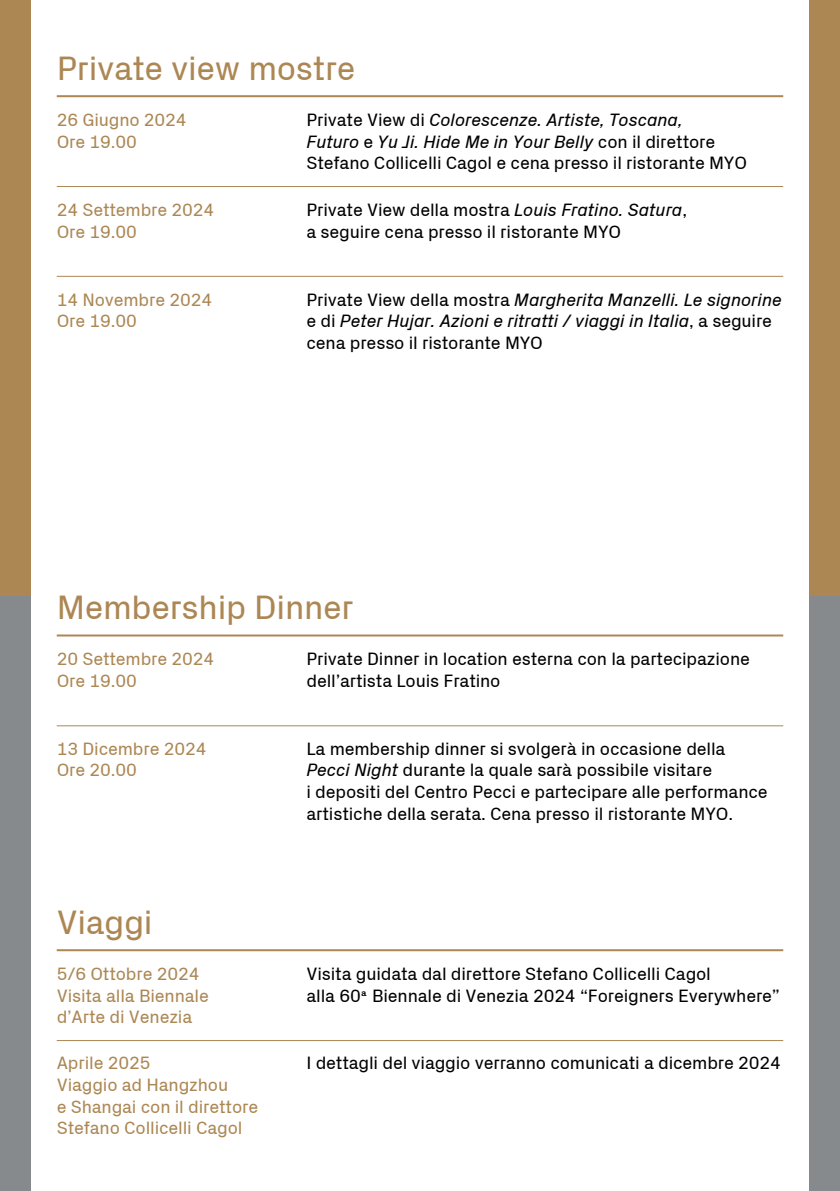
<style>
.page{position:relative;width:840px;height:1191px;background:#fff}
.page>*{position:absolute;margin:0;border:0;box-sizing:border-box;transform-origin:0 0}
.t1{font:34px "Px Grotesk";letter-spacing:-.01em;color:#ac8754}
.t2{font:18px/21.6px "Px Grotesk";letter-spacing:-.01em;color:#000}
.t3{font:18px/21.6px "Px Grotesk";letter-spacing:-.01em;color:#ac8754}
.t4{font:italic 18px/21.6px "Px Grotesk";letter-spacing:-.01em;color:#000}
.s1{font-style:italic}
.s2{font-style:normal}
</style>
<div class="page">
<div style="left:0;top:594px;width:30px;height:597px;background:#868a8c"></div>
<div style="left:0;top:0;width:30px;height:595px;background:#ac8754"></div>
<hr style="left:57px;top:634px;width:725px;height:2px;background:#ac8754">
<hr style="left:57px;top:725px;width:725px;height:1px;background:#ac8754">
<hr style="left:57px;top:949px;width:725px;height:2px;background:#ac8754">
<hr style="left:57px;top:1040px;width:725px;height:1px;background:#ac8754">
<hr style="left:57px;top:95px;width:725px;height:2px;background:#ac8754">
<hr style="left:57px;top:186px;width:725px;height:1px;background:#ac8754">
<hr style="left:57px;top:276px;width:725px;height:1px;background:#ac8754">
<div style="left:809px;top:594px;width:30px;height:597px;background:#868a8c"></div>
<div style="left:809px;top:0;width:30px;height:595px;background:#ac8754"></div>
<h1 class="t1" style="left:57px;top:48px;width:300px">Private view mostre</h1>
<p class="t3" style="left:57px;top:109px;width:131px">26 Giugno 2024<br>Ore 19.00</p>
<p class="t2" style="left:306px;top:109px;width:442px">Private View di <span class="s1">Colorescenze. Artiste, Toscana,<br>Futuro</span> e <span class="s1">Yu Ji. Hide Me in Your Belly</span> con il direttore<br>Stefano Collicelli Cagol e cena presso il ristorante MYO</p>
<p class="t2" style="left:306px;top:199px;width:382px">Private View della mostra <span class="s1">Louis Fratino. Satura</span>, a seguire cena presso il ristorante MYO</p>
<p class="t3" style="left:57px;top:199px;width:159px">24 Settembre 2024<br>Ore 19.00</p>
<p class="t3" style="left:57px;top:288px;width:157px">14 Novembre 2024<br>Ore 19.00</p>
<p class="t4" style="left:306px;top:288px;width:476px"><span class="s2">Private View della mostra</span> Margherita Manzelli. Le signorine <span class="s2">e di</span> Peter Hujar. Azioni e ritratti / viaggi in Italia<span class="s2">, a seguire cena presso il ristorante MYO</span></p>
<h1 class="t1" style="left:57px;top:587px;width:298px">Membership Dinner</h1>
<p class="t3" style="left:57px;top:648px;width:159px">20 Settembre 2024<br>Ore 19.00</p>
<p class="t2" style="left:306px;top:648px;width:445px">Private Dinner in location esterna con la partecipazione dell’artista Louis Fratino</p>
<p class="t3" style="left:57px;top:737px;width:151px">13 Dicembre 2024<br>Ore 20.00</p>
<h1 class="t1" style="left:57px;top:902px;width:97px">Viaggi</h1>
<p class="t3" style="left:57px;top:962px;width:154px">5/6 Ottobre 2024<br>Visita alla Biennale d’Arte di Venezia</p>
<p class="t3" style="left:57px;top:1052px;width:203px">Aprile 2025<br>Viaggio ad Hangzhou<br>e Shangai con il direttore<br>Stefano Collicelli Cagol</p>
<p class="t2" style="left:306px;top:737px;width:462px">La membership dinner si svolgerà in occasione della <span class="s1">Pecci Night</span> durante la quale sarà possibile visitare<br>i depositi del Centro Pecci e partecipare alle performance artistiche della serata. Cena presso il ristorante MYO.</p>
<p class="t2" style="left:306px;top:962px;width:474px">Visita guidata dal direttore Stefano Collicelli Cagol<br>alla 60ª Biennale di Venezia 2024 “Foreigners Everywhere”</p>
<p class="t2" style="left:306px;top:1052px;width:475px">I dettagli del viaggio verranno comunicati a dicembre 2024</p>
</div>
